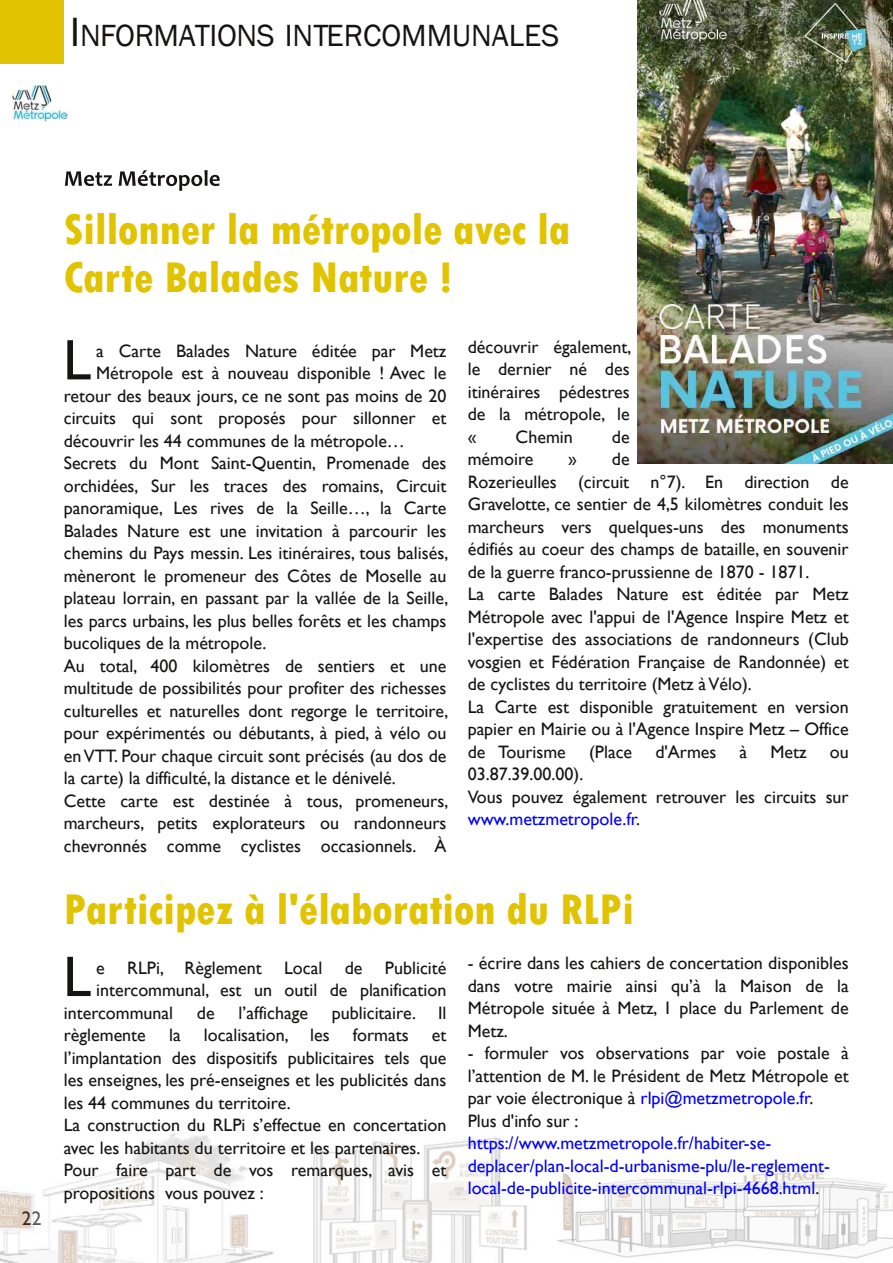
<style>
.page{position:relative;width:893px;height:1263px;background:#fff}
.page>*{position:absolute;margin:0;border:0;box-sizing:border-box;transform-origin:0 0}
.t1{font:57.45px "Gill Sans";color:#161413}
.t2{font:800 condensed 45px/48.8px "Tw Cen";color:#e1c300}
.t3{font:31.5px "Franklin Gothic";color:#161413}
.t4{font:19.5px "Gill Sans";color:#161413}
.t5{font:18px/22.5px "Gill Sans";color:#161413}
.t6{font:18px/22.5px "Gill Sans";color:#00f}
.s1{font-size:42px}
.s2{color:#00f}
.s3{color:#161413}
</style>
<div class="page">
<div style="left:0;top:0;width:64px;height:64px;background:#e1c300"></div>
<img style="left:13px;top:85px;width:55px;height:37px">
<img style="left:0;top:1133px;width:892px;height:130px">
<svg style="left:65px;top:171px;width:47px;height:15px"></svg>
<svg style="left:119px;top:170px;width:101px;height:21px"></svg>
<img style="left:892px;top:463px;width:1px;height:785px">
<img style="left:638px;top:0;width:255px;height:463px">
<h3 class="t3" style="left:70px;top:17px;width:491px"><span class="s1">I</span>NFORMATIONS INTERCOMMUNALES</h3>
<p class="t4" style="left:22px;top:1207px;width:21px">22</p>
<h2 class="t2" style="left:64px;top:204px;width:508px">Sillonner la métropole avec la<br>Carte Balades Nature !</h2>
<h1 class="t1" style="left:63px;top:326px;width:30px">L</h1>
<p class="t5" style="left:96px;top:339px;width:352px">a Carte Balades Nature éditée par Metz</p>
<p class="t5" style="left:96px;top:362px;width:352px">Métropole est à nouveau disponible ! Avec le</p>
<p class="t5" style="left:64px;top:384px;width:384px">retour des beaux jours, ce ne sont pas moins de 20</p>
<p class="t5" style="left:64px;top:407px;width:384px">circuits qui sont proposés pour sillonner et</p>
<p class="t5" style="left:64px;top:429px;width:343px">découvrir les 44 communes de la métropole…</p>
<p class="t5" style="left:64px;top:452px;width:384px">Secrets du Mont Saint-Quentin, Promenade des</p>
<p class="t5" style="left:64px;top:474px;width:384px">orchidées, Sur les traces des romains, Circuit</p>
<p class="t5" style="left:64px;top:497px;width:384px">panoramique, Les rives de la Seille…, la Carte</p>
<p class="t5" style="left:64px;top:519px;width:384px">Balades Nature est une invitation à parcourir les</p>
<p class="t5" style="left:64px;top:542px;width:386px">chemins du Pays messin. Les itinéraires, tous balisés,</p>
<p class="t5" style="left:64px;top:564px;width:384px">mèneront le promeneur des Côtes de Moselle au</p>
<p class="t5" style="left:64px;top:587px;width:386px">plateau lorrain, en passant par la vallée de la Seille,</p>
<p class="t5" style="left:64px;top:609px;width:384px">les parcs urbains, les plus belles forêts et les champs</p>
<p class="t5" style="left:64px;top:632px;width:204px">bucoliques de la métropole.</p>
<p class="t5" style="left:64px;top:654px;width:384px">Au total, 400 kilomètres de sentiers et une</p>
<p class="t5" style="left:64px;top:677px;width:384px">multitude de possibilités pour profiter des richesses</p>
<p class="t5" style="left:64px;top:699px;width:386px">culturelles et naturelles dont regorge le territoire,</p>
<p class="t5" style="left:64px;top:722px;width:384px">pour expérimentés ou débutants, à pied, à vélo ou</p>
<p class="t5" style="left:64px;top:744px;width:384px">enVTT. Pour chaque circuit sont précisés (au dos de</p>
<p class="t5" style="left:64px;top:767px;width:333px">la carte) la difficulté, la distance et le dénivelé.</p>
<p class="t5" style="left:64px;top:789px;width:386px">Cette carte est destinée à tous, promeneurs,</p>
<p class="t5" style="left:64px;top:812px;width:384px">marcheurs, petits explorateurs ou randonneurs</p>
<p class="t5" style="left:64px;top:834px;width:384px">chevronnés comme cyclistes occasionnels. À</p>
<p class="t5" style="left:468px;top:335px;width:165px;text-align:justify">découvrir également, le dernier né des itinéraires pédestres de la métropole, le «</p>
<p class="t5" style="left:516px;top:425px;width:59px">Chemin</p>
<p class="t5" style="left:612px;top:425px;width:19px">de</p>
<p class="t5" style="left:468px;top:448px;width:67px">mémoire</p>
<p class="t5" style="left:468px;top:448px;width:382px;text-indent:100px">» de<br>Rozerieulles (circuit n°7). En direction de Gravelotte, ce sentier de 4,5 kilomètres conduit les marcheurs vers quelques-uns des monuments édifiés au coeur des champs de bataille, en souvenir de la guerre franco-prussienne de 1870 - 1871.<br>La carte Balades Nature est éditée par Metz Métropole avec l'appui de l'Agence Inspire Metz et l'expertise des associations de randonneurs (Club vosgien et Fédération Française de Randonnée) et de cyclistes du territoire (Metz àVélo).<br>La Carte est disponible gratuitement en version papier en Mairie ou à l'Agence Inspire Metz – Office de Tourisme</p>
<p class="t5" style="left:589px;top:740px;width:45px">(Place</p>
<p class="t5" style="left:655px;top:740px;width:63px">d'Armes</p>
<p class="t5" style="left:740px;top:740px;width:9px">à</p>
<p class="t5" style="left:770px;top:740px;width:38px">Metz</p>
<p class="t5" style="left:830px;top:740px;width:20px">ou</p>
<p class="t5" style="left:468px;top:763px;width:382px">03.87.39.00.00).<br>Vous pouvez également retrouver les circuits sur <span class="s2">www.metzmetropole.fr</span>.</p>
<h2 class="t2" style="left:64px;top:885px;width:572px">Participez à l'élaboration du RLPi</h2>
<h1 class="t1" style="left:63px;top:943px;width:30px">L</h1>
<p class="t5" style="left:96px;top:956px;width:352px">e RLPi, Règlement Local de Publicité</p>
<p class="t5" style="left:96px;top:978px;width:352px">intercommunal, est un outil de planification</p>
<p class="t5" style="left:64px;top:1001px;width:111px">intercommunal</p>
<p class="t5" style="left:197px;top:1001px;width:19px">de</p>
<p class="t5" style="left:239px;top:1001px;width:71px">l’affichage</p>
<p class="t5" style="left:332px;top:1001px;width:116px">publicitaire. Il</p>
<p class="t5" style="left:64px;top:1023px;width:84px">règlemente</p>
<p class="t5" style="left:169px;top:1023px;width:13px">la</p>
<p class="t5" style="left:204px;top:1023px;width:127px">localisation, les</p>
<p class="t5" style="left:353px;top:1023px;width:57px">formats</p>
<p class="t5" style="left:64px;top:1023px;width:384px;text-indent:368px">et l’implantation des dispositifs publicitaires tels que les enseignes, les pré-enseignes et les publicités dans les 44 communes du territoire.<br>La construction du RLPi s’effectue en concertation avec les habitants du territoire et les partenaires.<br>Pour faire part de vos remarques, avis et propositions vous pouvez :</p>
<p class="t5" style="left:468px;top:952px;width:382px;text-align:justify">- écrire dans les cahiers de concertation disponibles dans votre mairie ainsi qu’à la Maison de la Métropole située à Metz, 1 place du Parlement de Metz.</p>
<p class="t5" style="left:468px;top:1042px;width:382px">- formuler vos observations par voie postale à l’attention de M. le Président de Metz Métropole et par voie électronique à <span class="s2">rlpi@metzmetropole.fr</span>.<br>Plus d'info sur :</p>
<p class="t6" style="left:468px;top:1132px;width:364px">https://www.metzmetropole.fr/habiter-se&shy;deplacer/plan-local-d-urbanisme-plu/le-reglement&shy;local-de-publicite-intercommunal-rlpi-4668.html<span class="s3">.</span></p>
</div>
